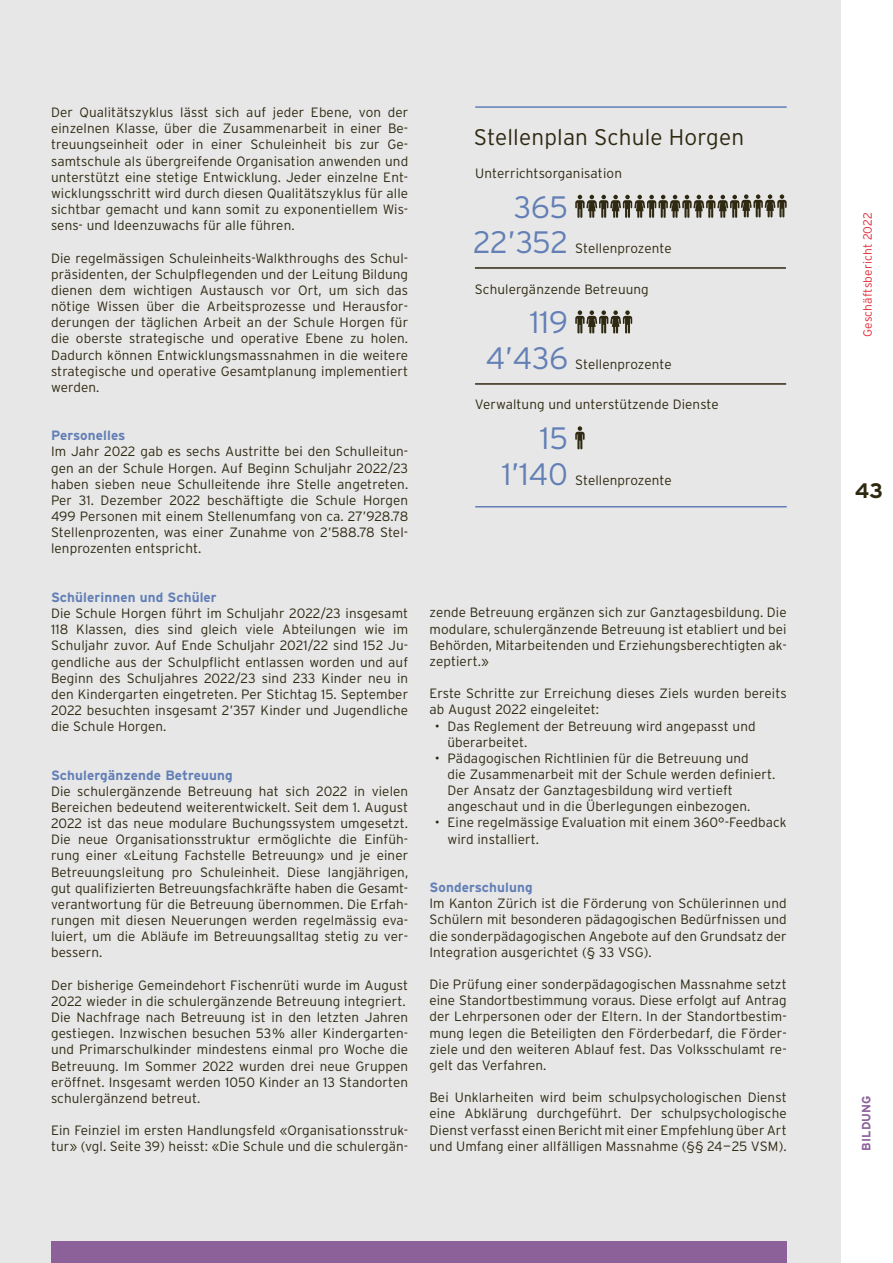
<style>
.page{position:relative;width:893px;height:1263px;background:#fff}
.page>*{position:absolute;margin:0;border:0;box-sizing:border-box;transform-origin:0 0}
.t1{font:300 30.9px/35.4px "Interstate";letter-spacing:-.005em;color:#627fb6;text-align:right}
.t2{font:300 22.5px "Interstate";letter-spacing:.01em;color:#2f2912}
.t3{font:700 21px "Interstate";color:#2f2912}
.t4{font:300 13.5px/16.2px "Interstate";letter-spacing:.01em;color:#2f2912;text-align:justify}
.t5{font:700 13.5px "Interstate";letter-spacing:.01em;color:#627fb6}
.t6{font:300 12px "Interstate";letter-spacing:.01em;color:#e52c3a}
.t7{font:700 12px "Interstate";letter-spacing:.01em;color:#8c619a}
</style>
<div class="page">
<div style="left:0;top:0;width:841px;height:1263px;background:#e7e7e7"></div>
<div style="left:51px;top:1242px;width:736px;height:21px;background:#8c619a"></div>
<hr style="left:475px;top:106px;width:312px;height:2px;background:#627fb6">
<hr style="left:475px;top:506px;width:312px;height:1px;background:#627fb6">
<svg style="left:575px;top:310px;width:57px;height:24px"></svg>
<svg style="left:575px;top:194px;width:212px;height:24px"></svg>
<hr style="left:475px;top:267px;width:311px;height:2px;background:#2f2912">
<svg style="left:575px;top:426px;width:10px;height:23px"></svg>
<hr style="left:475px;top:383px;width:311px;height:2px;background:#2f2912">
<p class="t4" style="left:51px;top:104px;width:359px">Der Qualitätszyklus lässt sich auf jeder Ebene, von der einzelnen Klasse, über die Zusammenarbeit in einer Be&shy;treuungseinheit oder in einer Schuleinheit bis zur Ge&shy;samtschule als übergreifende Organisation anwenden und unterstützt eine stetige Entwicklung. Jeder einzelne Ent&shy;wicklungsschritt wird durch diesen Qualitätszyklus für alle sichtbar gemacht und kann somit zu exponentiellem Wis&shy;sens- und Ideenzuwachs für alle führen.</p>
<p class="t4" style="left:51px;top:250px;width:359px">Die regelmässigen Schuleinheits-Walkthroughs des Schul&shy;präsidenten, der Schulpflegenden und der Leitung Bildung dienen dem wichtigen Austausch vor Ort, um sich das nötige Wissen über die Arbeitsprozesse und Herausfor&shy;derungen der täglichen Arbeit an der Schule Horgen für die oberste strategische und operative Ebene zu holen.<br>Dadurch können Entwicklungsmassnahmen in die weitere strategische und operative Gesamtplanung implementiert werden.</p>
<p class="t5" style="left:51px;top:428px;width:76px">Personelles</p>
<p class="t4" style="left:51px;top:443px;width:359px">Im Jahr 2022 gab es sechs Austritte bei den Schulleitun&shy;gen an der Schule Horgen. Auf Beginn Schuljahr 2022/23 haben sieben neue Schulleitende ihre Stelle angetreten.<br>Per 31. Dezember 2022 beschäftigte die Schule Horgen 499 Personen mit einem Stellenumfang von ca. 27’928.78<br>Stellenprozenten, was einer Zunahme von 2’588.78 Stel&shy;lenprozenten entspricht.</p>
<p class="t5" style="left:51px;top:590px;width:167px">Schülerinnen und Schüler</p>
<p class="t4" style="left:51px;top:605px;width:359px">Die Schule Horgen führt im Schuljahr 2022/23 insgesamt 118 Klassen, dies sind gleich viele Abteilungen wie im Schuljahr zuvor. Auf Ende Schuljahr 2021/22 sind 152 Ju&shy;gendliche aus der Schulpflicht entlassen worden und auf Beginn des Schuljahres 2022/23 sind 233 Kinder neu in den Kindergarten eingetreten. Per Stichtag 15. September 2022 besuchten insgesamt 2’357 Kinder und Jugendliche die Schule Horgen.</p>
<p class="t5" style="left:51px;top:767px;width:183px">Schulergänzende Betreuung</p>
<p class="t4" style="left:51px;top:783px;width:359px">Die schulergänzende Betreuung hat sich 2022 in vielen Bereichen bedeutend weiterentwickelt. Seit dem 1. August 2022 ist das neue modulare Buchungssystem umgesetzt.<br>Die neue Organisationsstruktur ermöglichte die Einfüh&shy;rung einer «Leitung Fachstelle Betreuung» und je einer Betreuungsleitung pro Schuleinheit. Diese langjährigen, gut qualifizierten Betreuungsfachkräfte haben die Gesamt&shy;verantwortung für die Betreuung übernommen. Die Erfah&shy;rungen mit diesen Neuerungen werden regelmässig eva&shy;luiert, um die Abläufe im Betreuungsalltag stetig zu ver&shy;bessern.</p>
<p class="t4" style="left:51px;top:977px;width:359px;text-align:left">Der bisherige Gemeindehort Fischenrüti wurde im August 2022 wieder in die schulergänzende Betreuung integriert.<br>Die Nachfrage nach Betreuung ist in den letzten Jahren gestiegen. Inzwischen besuchen 53% aller Kindergarten&shy;und Primarschulkinder mindestens einmal pro Woche die Betreuung. Im Sommer 2022 wurden drei neue Gruppen eröffnet. Insgesamt werden 1050 Kinder an 13 Standorten schulergänzend betreut.</p>
<p class="t4" style="left:51px;top:1122px;width:359px">Ein Feinziel im ersten Handlungsfeld «Organisationsstruk&shy;tur» (vgl. Seite 39) heisst: «Die Schule und die schulergän-</p>
<h2 class="t2" style="left:474px;top:124px;width:272px">Stellenplan Schule Horgen</h2>
<p class="t4" style="left:475px;top:165px;width:148px">Unterrichtsorganisation</p>
<h1 class="t1" style="left:473px;top:189px;width:96px">365<br>22’352</h1>
<p class="t4" style="left:575px;top:240px;width:98px">Stellenprozente</p>
<p class="t4" style="left:475px;top:281px;width:175px">Schulergänzende Betreuung</p>
<h1 class="t1" style="left:486px;top:305px;width:84px">119<br>4’436</h1>
<p class="t4" style="left:575px;top:356px;width:98px">Stellenprozente</p>
<p class="t4" style="left:475px;top:396px;width:245px">Verwaltung und unterstützende Dienste</p>
<h1 class="t1" style="left:502px;top:420px;width:68px">15<br>1’140</h1>
<p class="t4" style="left:575px;top:472px;width:98px">Stellenprozente</p>
<p class="t4" style="left:429px;top:604px;width:359px">zende Betreuung ergänzen sich zur Ganztagesbildung. Die modulare, schulergänzende Betreuung ist etabliert und bei Behörden, Mitarbeitenden und Erziehungsberechtigten ak&shy;zeptiert.»</p>
<p class="t4" style="left:429px;top:685px;width:359px">Erste Schritte zur Erreichung dieses Ziels wurden bereits ab August 2022 eingeleitet:</p>
<p class="t4" style="left:447px;top:717px;width:310px;text-indent:-13px">• Das Reglement der Betreuung wird angepasst und überarbeitet.</p>
<p class="t4" style="left:447px;top:750px;width:329px;text-align:left;text-indent:-13px">• Pädagogischen Richtlinien für die Betreuung und<br>die Zusammenarbeit mit der Schule werden definiert.<br>Der Ansatz der Ganztagesbildung wird vertieft angeschaut und in die Überlegungen einbezogen.</p>
<p class="t4" style="left:447px;top:814px;width:341px;text-indent:-13px">• Eine regelmässige Evaluation mit einem 360°-Feedback wird installiert.</p>
<p class="t5" style="left:429px;top:880px;width:105px">Sonderschulung</p>
<p class="t4" style="left:429px;top:895px;width:359px">Im Kanton Zürich ist die Förderung von Schülerinnen und Schülern mit besonderen pädagogischen Bedürfnissen und die sonderpädagogischen Angebote auf den Grundsatz der Integration ausgerichtet (§ 33 VSG).</p>
<p class="t4" style="left:429px;top:976px;width:359px">Die Prüfung einer sonderpädagogischen Massnahme setzt eine Standortbestimmung voraus. Diese erfolgt auf Antrag der Lehrpersonen oder der Eltern. In der Standortbestim&shy;mung legen die Beteiligten den Förderbedarf, die Förder&shy;ziele und den weiteren Ablauf fest. Das Volksschulamt re&shy;gelt das Verfahren.</p>
<p class="t4" style="left:429px;top:1089px;width:359px">Bei Unklarheiten wird beim schulpsychologischen Dienst eine Abklärung durchgeführt. Der schulpsychologische Dienst verfasst einen Bericht mit einer Empfehlung über Art und Umfang einer allfälligen Massnahme (§§ 24—25 VSM).</p>
<p class="t6" style="left:860px;top:337px;width:126px;rotate:-90deg">Geschäftsbericht 2022</p>
<h3 class="t3" style="left:855px;top:479px;width:30px">43</h3>
<p class="t7" style="left:860px;top:1150px;width:57px;rotate:-90deg">BILDUNG</p>
</div>
